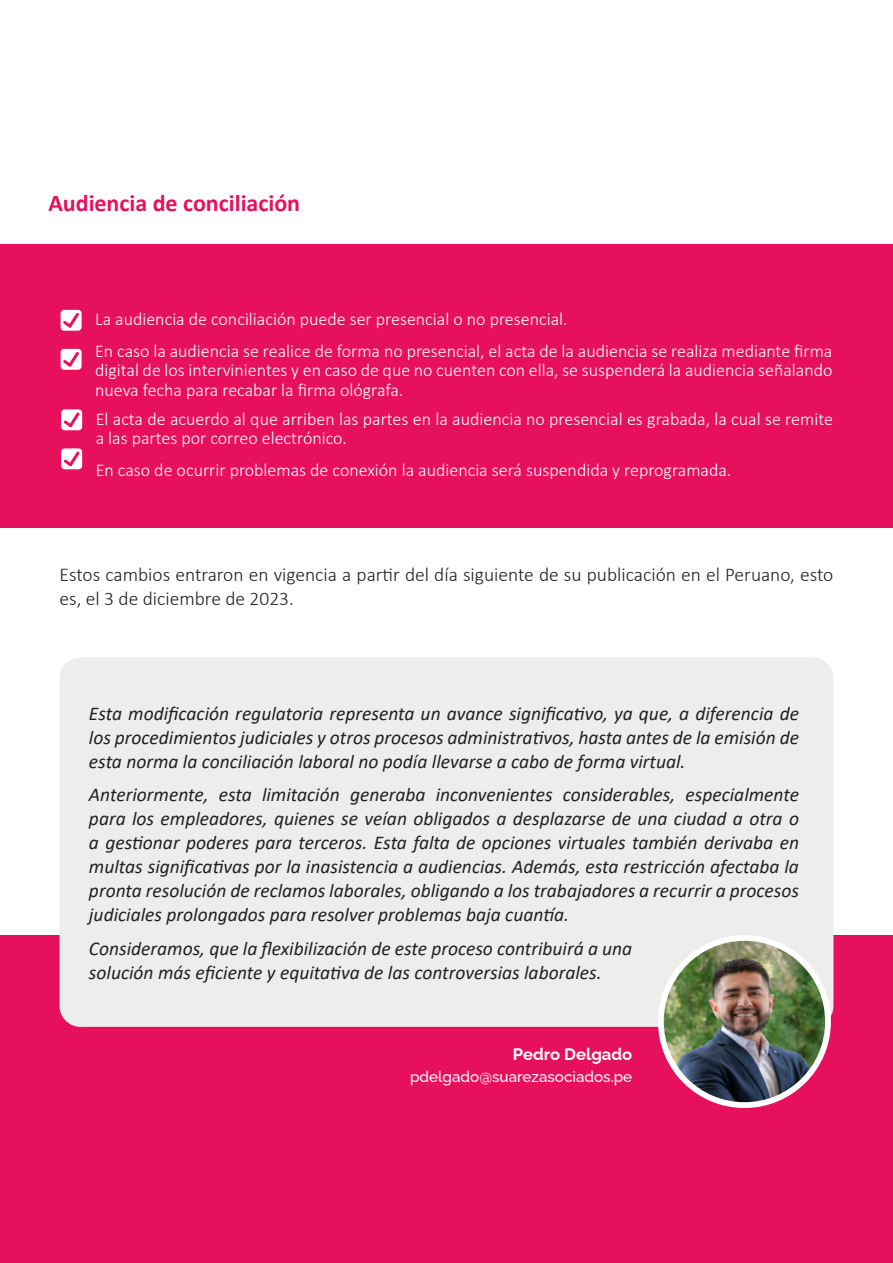
<style>
.page{position:relative;width:893px;height:1263px;background:#fff}
.page>*{position:absolute;margin:0;border:0;box-sizing:border-box;transform-origin:0 0}
.t1{font:700 24px "Calibri";color:#e7105d}
.t2{font:italic 19.5px/24px "Calibri";color:#212121;text-align:justify}
.t3{font:300 19.5px/23.4px "Calibri";color:#212121}
.t4{font:300 18px/19.5px "Calibri";color:#fff}
.t5{font:700 16.65px "Raleway";color:#fff}
.t6{font:500 15.3px "Raleway";color:#fff}
</style>
<div class="page">
<div style="left:0;top:244px;width:893px;height:283px;background:#e7105d"></div>
<svg style="left:61px;top:409px;width:21px;height:21px"></svg>
<svg style="left:61px;top:410px;width:21px;height:20px"></svg>
<svg style="left:61px;top:448px;width:21px;height:21px"></svg>
<svg style="left:61px;top:449px;width:21px;height:20px"></svg>
<div style="left:0;top:935px;width:893px;height:328px;background:#e7105d"></div>
<div style="left:60px;top:657px;width:773px;height:370px;background:#ededed;border-radius:21px"></div>
<img style="left:662px;top:939px;width:165px;height:165px;border-radius:83px">
<div style="left:658px;top:935px;width:173px;height:173px;border:6px solid #fff;border-radius:50%"></div>
<svg style="left:61px;top:310px;width:21px;height:21px"></svg>
<svg style="left:61px;top:310px;width:21px;height:20px"></svg>
<svg style="left:61px;top:349px;width:21px;height:21px"></svg>
<svg style="left:61px;top:349px;width:21px;height:20px"></svg>
<p class="t1" style="left:48px;top:186px;width:253px">Audiencia de conciliación</p>
<p class="t4" style="left:95px;top:303px;width:739px;line-height:31.5px">La audiencia de conciliación puede ser presencial o no presencial.<br>En caso la audiencia se realice de forma no presencial, el acta de la audiencia se realiza mediante firma</p>
<p class="t4" style="left:95px;top:360px;width:739px">digital de los intervinientes y en caso de que no cuenten con ella, se suspenderá la audiencia señalando nueva fecha para recabar la firma ológrafa.</p>
<p class="t4" style="left:96px;top:409px;width:739px">El acta de acuerdo al que arriben las partes en la audiencia no presencial es grabada, la cual se remite a las partes por correo electrónico.</p>
<p class="t4" style="left:96px;top:460px;width:637px">En caso de ocurrir problemas de conexión la audiencia será suspendida y reprogramada.</p>
<p class="t3" style="left:60px;top:563px;width:775px">Estos cambios entraron en vigencia a partir del día siguiente de su publicación en el Peruano, esto es, el 3 de diciembre de 2023.</p>
<p class="t2" style="left:89px;top:700px;width:711px">Esta modificación regulatoria representa un avance significativo, ya que, a diferencia de los procedimientos judiciales y otros procesos administrativos, hasta antes de la emisión de esta norma la conciliación laboral no podía llevarse a cabo de forma virtual.</p>
<p class="t2" style="left:89px;top:781px;width:711px">Anteriormente, esta limitación generaba inconvenientes considerables, especialmente para los empleadores, quienes se veían obligados a desplazarse de una ciudad a otra o a gestionar poderes para terceros. Esta falta de opciones virtuales también derivaba en multas significativas por la inasistencia a audiencias. Además, esta restricción afectaba la pronta resolución de reclamos laborales, obligando a los trabajadores a recurrir a procesos judiciales prolongados para resolver problemas baja cuantía.</p>
<p class="t2" style="left:89px;top:936px;width:545px">Consideramos, que la flexibilización de este proceso contribuirá a una solución más eficiente y equitativa de las controversias laborales.</p>
<p class="t5" style="left:513px;top:1041px;width:121px">Pedro Delgado</p>
<p class="t6" style="left:410px;top:1064px;width:224px">pdelgado@suarezasociados.pe</p>
</div>
